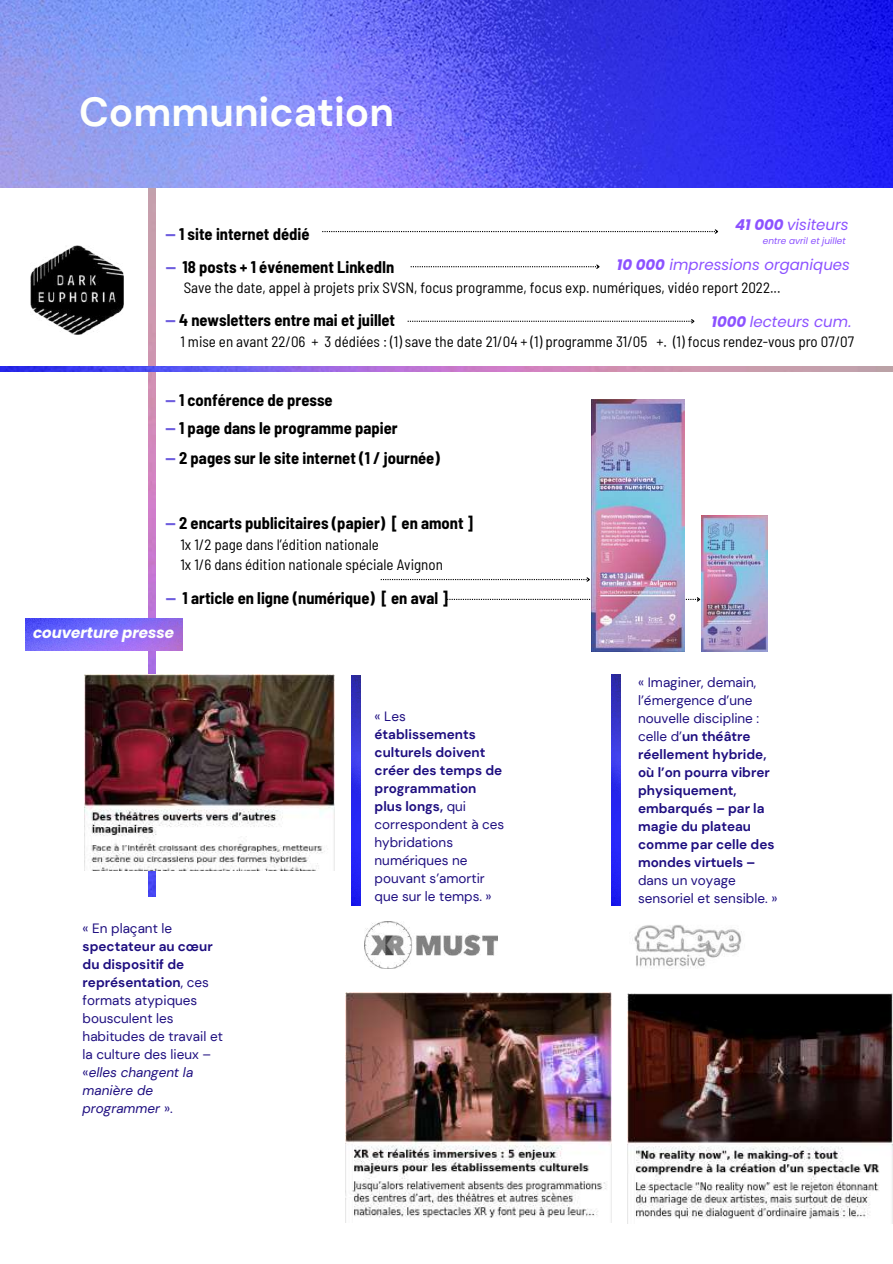
<style>
.page{position:relative;width:893px;height:1264px;background:#fff}
.page>*{position:absolute;margin:0;border:0;box-sizing:border-box;transform-origin:0 0}
.t1{font:700 40.5px "DM Sans";color:#fefffb}
.t2{font:700 semi-condensed 16.5px "Barlow";color:#000}
.t3{font:semi-condensed 15px/20.2px "Barlow";color:#000}
.t4{font:italic 15px "Poppins";color:#8c52ff}
.t5{font:italic 700 15px "Poppins";color:#fefffb}
.t6{font:13.5px/18px "DM Sans";color:#1e0e80}
.t7{font:700 13.5px/18px "DM Sans";color:#1e0e80}
.t8{font:italic 9px "Poppins";color:#8c52ff}
.s1{font-weight:700}
.s2{color:#6d5cde}
.s3{font-style:italic}
.s4{font-weight:400}
</style>
<div class="page">
<img style="left:148px;top:188px;width:8px;height:708px">
<img style="left:0;top:0;width:892px;height:188px">
<img style="left:0;top:366px;width:892px;height:6px">
<img style="left:30px;top:246px;width:94px;height:88px">
<svg style="left:322px;top:229px;width:396px;height:5px"></svg>
<svg style="left:410px;top:264px;width:190px;height:5px"></svg>
<svg style="left:407px;top:319px;width:288px;height:5px"></svg>
<svg style="left:380px;top:577px;width:210px;height:5px"></svg>
<svg style="left:447px;top:597px;width:254px;height:5px"></svg>
<img style="left:364px;top:921px;width:133px;height:47px">
<img style="left:26px;top:619px;width:156px;height:31px">
<img style="left:701px;top:515px;width:66px;height:136px">
<img style="left:591px;top:399px;width:94px;height:252px">
<img style="left:351px;top:675px;width:9px;height:230px">
<img style="left:85px;top:674px;width:249px;height:197px">
<img style="left:346px;top:992px;width:265px;height:226px">
<img style="left:627px;top:993px;width:265px;height:230px">
<img style="left:611px;top:674px;width:9px;height:231px">
<img style="left:632px;top:925px;width:110px;height:43px">
<h1 class="t1" style="left:79px;top:86px;width:316px">Communication</h1>
<p class="t4" style="left:735px;top:214px;width:115px"><span class="s1">41 000</span> visiteurs</p>
<p class="t8" style="left:762px;top:234px;width:84px">entre avril et juillet</p>
<p class="t4" style="left:616px;top:254px;width:235px"><span class="s1">10 000</span> impressions organiques</p>
<p class="t2" style="left:165px;top:223px;width:145px"><span class="s2">—</span> 1 site internet dédié</p>
<p class="t2" style="left:166px;top:256px;width:230px"><span class="s2">—</span> 18 posts + 1 événement LinkedIn</p>
<p class="t3" style="left:184px;top:277px;width:598px">Save the date, appel à projets prix SVSN, focus programme, focus exp. numériques, vidéo report 2022...</p>
<p class="t2" style="left:165px;top:310px;width:231px"><span class="s2">—</span> 4 newsletters entre mai et juillet</p>
<p class="t3" style="left:180px;top:330px;width:675px">1 mise en avant 22/06 + 3 dédiées : (1) save the date 21/04 + (1) programme 31/05 +. (1) focus rendez-vous pro 07/07</p>
<p class="t4" style="left:711px;top:311px;width:141px"><span class="s1">1000</span> lecteurs cum.</p>
<p class="t2" style="left:165px;top:389px;width:169px"><span class="s2">—</span> 1 conférence de presse</p>
<p class="t2" style="left:165px;top:418px;width:234px"><span class="s2">—</span> 1 page dans le programme papier</p>
<p class="t2" style="left:165px;top:447px;width:276px"><span class="s2">—</span> 2 pages sur le site internet (1 / journée)</p>
<p class="t2" style="left:165px;top:513px;width:309px"><span class="s2">—</span> 2 encarts publicitaires (papier) [ en amont ]</p>
<p class="t3" style="left:180px;top:533px;width:264px">1x 1/2 page dans l’édition nationale<br>1x 1/6 dans édition nationale spéciale Avignon</p>
<p class="t2" style="left:166px;top:587px;width:284px"><span class="s2">—</span> 1 article en ligne (numérique) [ en aval ]</p>
<p class="t5" style="left:33px;top:622px;width:142px">couverture presse</p>
<p class="t6" style="left:83px;top:919px;width:91px">« En plaçant le</p>
<p class="t6" style="left:83px;top:937px;width:142px"><span class="s1">spectateur au cœur du dispositif de représentation</span>, ces formats atypiques bousculent les habitudes de travail et la culture des lieux – «<span class="s3">elles changent la manière de programmer</span> ».</p>
<p class="t6" style="left:374px;top:707px;width:33px">« Les</p>
<p class="t6" style="left:374px;top:725px;width:131px"><span class="s1">établissements culturels doivent créer des temps de programmation plus longs,</span> qui correspondent à ces hybridations numériques ne pouvant s’amortir que sur le temps. »</p>
<p class="t7" style="left:638px;top:673px;width:138px"><span class="s4">« Imaginer, demain, l’émergence d’une nouvelle discipline : celle d’</span>un théâtre réellement hybride, où l’on pourra vibrer physiquement, embarqués – par la magie du plateau comme par celle des mondes virtuels –</p>
<p class="t6" style="left:638px;top:871px;width:141px">dans un voyage sensoriel et sensible. »</p>
</div>
